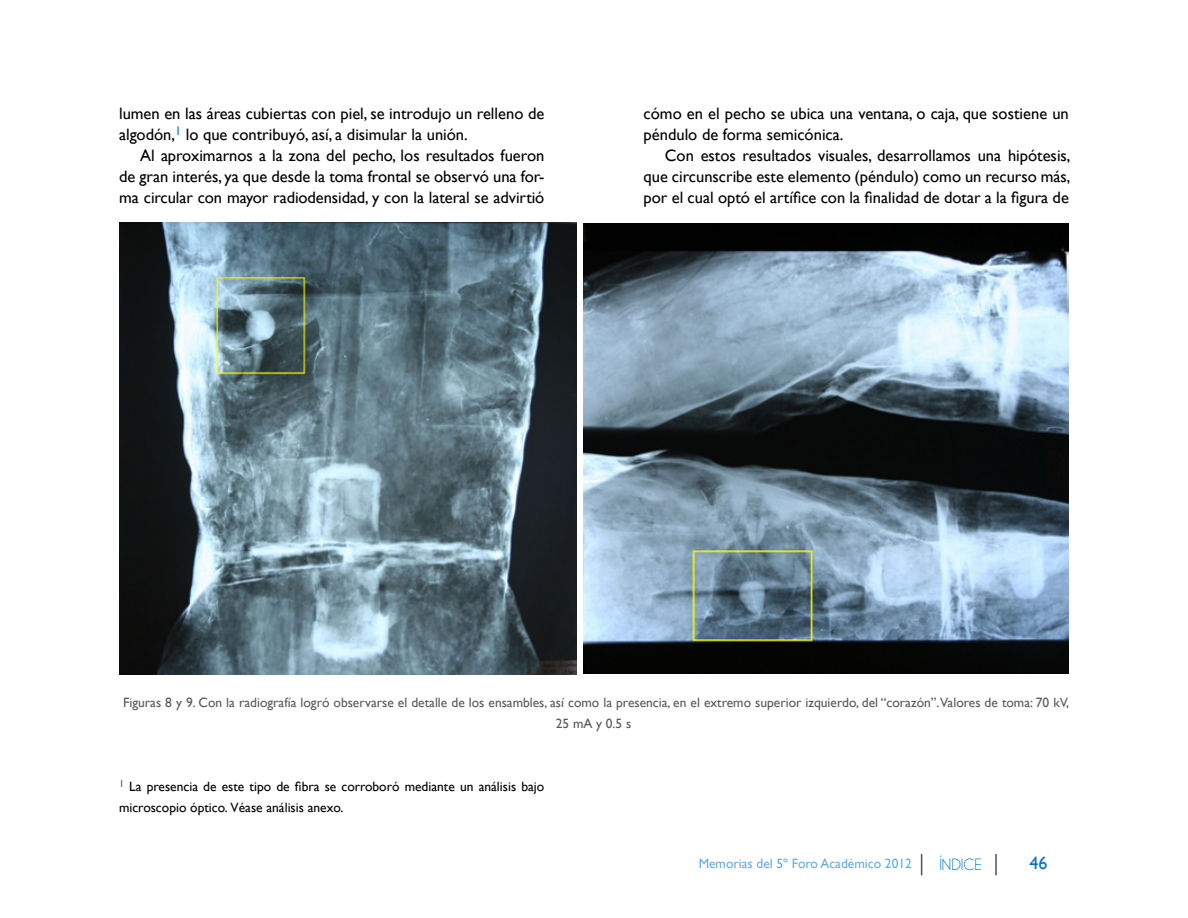
<style>
.page{position:relative;width:1188px;height:918px;background:#fff}
.page>*{position:absolute;margin:0;border:0;box-sizing:border-box;transform-origin:0 0}
.t1{font:18px "Gill Sans";color:#0075be}
.t2{font:16.5px/21px "Gill Sans";color:#000}
.t3{font:16.5px "Champagne&Limousines";color:#0075be}
.t4{font:13.5px/21px "Gill Sans";color:#58595b;text-align:center}
.t5{font:13.5px/21px "Gill Sans";color:#000}
.t6{font:13.5px "Gill Sans";color:#0075be}
</style>
<div class="page">
<hr style="left:995px;top:854px;width:2px;height:21px;background:#575146">
<svg style="left:921px;top:854px;width:1px;height:21px"></svg>
<img style="left:119px;top:223px;width:457px;height:452px">
<img style="left:583px;top:224px;width:485px;height:450px">
<p class="t2" style="left:119px;top:103px;width:427px">lumen en las áreas cubiertas con piel, se introdujo un relleno de algodón,<sup>1</sup> lo que contribuyó, así, a disimular la unión.</p>
<p class="t2" style="left:119px;top:145px;width:427px;text-align:justify;text-indent:21px">Al aproximarnos a la zona del pecho, los resultados fueron de gran interés, ya que desde la toma frontal se observó una for&shy;ma circular con mayor radiodensidad, y con la lateral se advirtió</p>
<p class="t2" style="left:644px;top:103px;width:427px">cómo en el pecho se ubica una ventana, o caja, que sostiene un péndulo de forma semicónica.</p>
<p class="t2" style="left:644px;top:145px;width:428px;text-align:justify;text-indent:21px">Con estos resultados visuales, desarrollamos una hipótesis, que circunscribe este elemento (péndulo) como un recurso más, por el cual optó el artífice con la finalidad de dotar a la figura de</p>
<p class="t4" style="left:123px;top:692px;width:948px">Figuras 8 y 9. Con la radiografía logró observarse el detalle de los ensambles, así como la presencia, en el extremo superior izquierdo, del “corazón”.Valores de toma: 70 kV,<br>25 mA y 0.5 s</p>
<p class="t5" style="left:119px;top:776px;width:427px"><sup>1</sup> La presencia de este tipo de fibra se corroboró mediante un análisis bajo microscopio óptico. Véase análisis anexo.</p>
<p class="t6" style="left:699px;top:856px;width:215px">Memorias del 5º Foro Académico 2012</p>
<p class="t3" style="left:939px;top:855px;width:44px">ÍNDICE</p>
<p class="t1" style="left:1029px;top:853px;width:19px">46</p>
</div>
